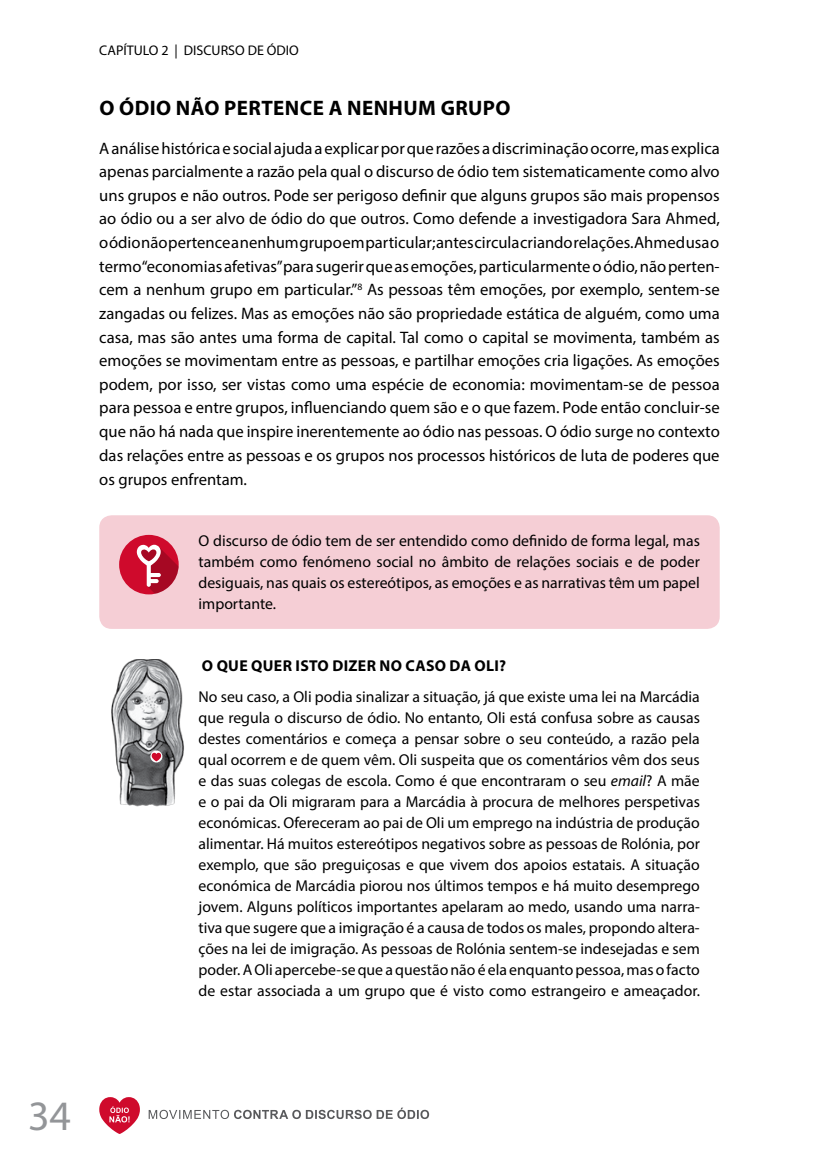
<style>
.page{position:relative;width:819px;height:1166px;background:#fff}
.page>*{position:absolute;margin:0;border:0;box-sizing:border-box;transform-origin:0 0}
.t1{font:42px "Myriad Pro";color:#939598}
.t2{font:700 21px "Myriad Pro";letter-spacing:.02em;color:#000}
.t3{font:16.62px/23.6px "Myriad Pro";color:#000;text-align:justify}
.t4{font:15.75px/21px "Myriad Pro";color:#000;text-align:justify}
.t5{font:700 15.75px "Myriad Pro";letter-spacing:.02em;color:#000}
.t6{font:14px "Myriad Pro";color:#000}
.s1{font-style:italic}
</style>
<div class="page">
<svg style="left:149px;top:1107px;width:280px;height:12px"></svg>
<svg style="left:99px;top:1097px;width:41px;height:37px"></svg>
<div style="left:99px;top:515px;width:620px;height:114px;background:#f5ced5;border-radius:12px"></div>
<div style="left:119px;top:535px;width:60px;height:59px;background:#cf0a2c;border-radius:50%"></div>
<svg style="left:135px;top:544px;width:44px;height:50px"></svg>
<svg style="left:147px;top:563px;width:4px;height:24px"></svg>
<hr style="left:148px;top:573px;width:13px;height:4px;background:#fff;border-radius:2px">
<svg style="left:148px;top:579px;width:11px;height:4px"></svg>
<img style="left:111px;top:659px;width:73px;height:148px">
<svg style="left:150px;top:750px;width:12px;height:12px"></svg>
<svg style="left:152px;top:753px;width:9px;height:8px"></svg>
<p class="t6" style="left:99px;top:42px;width:201px">CAPÍTULO 2 | DISCURSO DE ÓDIO</p>
<h2 class="t2" style="left:99px;top:94px;width:412px">O ÓDIO NÃO PERTENCE A NENHUM GRUPO</h2>
<p class="t3" style="left:99px;top:136px;width:622px">A análise histórica e social ajuda a explicar por que razões a discriminação ocorre, mas explica apenas parcialmente a razão pela qual o discurso de ódio tem sistematicamente como alvo uns grupos e não outros. Pode ser perigoso definir que alguns grupos são mais propensos ao ódio ou a ser alvo de ódio do que outros. Como defende a investigadora Sara Ahmed, o ódio não pertence a nenhum grupo em particular; antes circula criando relações. Ahmed usa o termo “economias afetivas” para sugerir que as emoções, particularmente o ódio, não perten&shy;cem a nenhum grupo em particular.”<sup>8</sup> As pessoas têm emoções, por exemplo, sentem-se zangadas ou felizes. Mas as emoções não são propriedade estática de alguém, como uma casa, mas são antes uma forma de capital. Tal como o capital se movimenta, também as emoções se movimentam entre as pessoas, e partilhar emoções cria ligações. As emoções podem, por isso, ser vistas como uma espécie de economia: movimentam-se de pessoa para pessoa e entre grupos, influenciando quem são e o que fazem. Pode então concluir-se que não há nada que inspire inerentemente ao ódio nas pessoas. O ódio surge no contexto das relações entre as pessoas e os grupos nos processos históricos de luta de poderes que os grupos enfrentam.</p>
<p class="t4" style="left:198px;top:530px;width:503px">O discurso de ódio tem de ser entendido como definido de forma legal, mas também como fenómeno social no âmbito de relações sociais e de poder desiguais, nas quais os estereótipos, as emoções e as narrativas têm um papel importante.</p>
<p class="t5" style="left:202px;top:655px;width:306px">O QUE QUER ISTO DIZER NO CASO DA OLI?</p>
<p class="t4" style="left:198px;top:686px;width:503px">No seu caso, a Oli podia sinalizar a situação, já que existe uma lei na Marcádia que regula o discurso de ódio. No entanto, Oli está confusa sobre as causas destes comentários e começa a pensar sobre o seu conteúdo, a razão pela qual ocorrem e de quem vêm. Oli suspeita que os comentários vêm dos seus e das suas colegas de escola. Como é que encontraram o seu <span class="s1">email</span>? A mãe e o pai da Oli migraram para a Marcádia à procura de melhores perspetivas económicas. Ofereceram ao pai de Oli um emprego na indústria de produção alimentar. Há muitos estereótipos negativos sobre as pessoas de Rolónia, por exemplo, que são preguiçosas e que vivem dos apoios estatais. A situação económica de Marcádia piorou nos últimos tempos e há muito desemprego jovem. Alguns políticos importantes apelaram ao medo, usando uma narra&shy;tiva que sugere que a imigração é a causa de todos os males, propondo altera&shy;ções na lei de imigração. As pessoas de Rolónia sentem-se indesejadas e sem poder. A Oli apercebe-se que a questão não é ela enquanto pessoa, mas o facto de estar associada a um grupo que é visto como estrangeiro e ameaçador.</p>
<h1 class="t1" style="left:28px;top:1090px;width:45px">34</h1>
</div>
